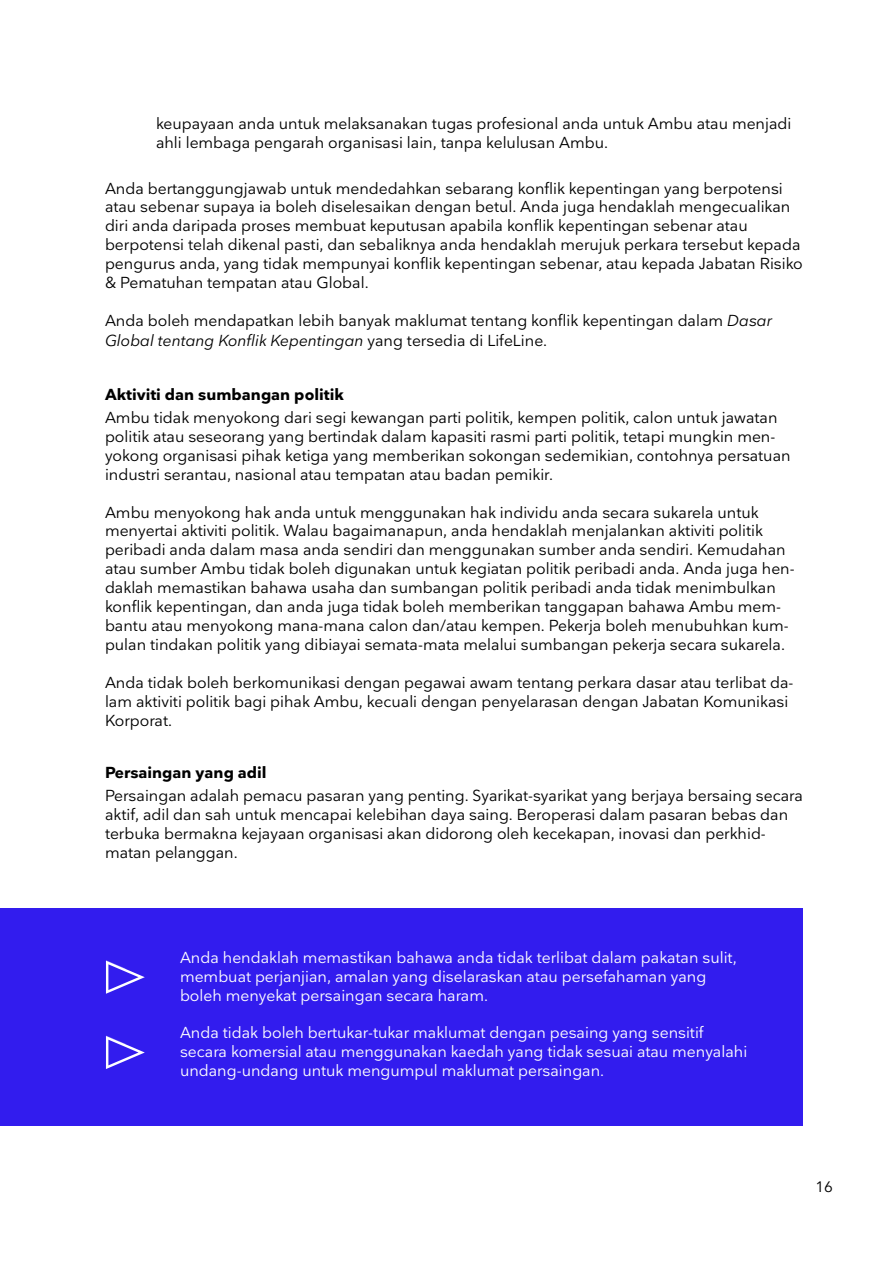
<style>
.page{position:relative;width:893px;height:1263px;background:#fff}
.page>*{position:absolute;margin:0;border:0;box-sizing:border-box;transform-origin:0 0}
.t1{font:15.75px/18.9px "Nationale";color:#000}
.t2{font:15.75px/18.9px "Nationale";color:#fff}
.t3{font:700 15.75px "Nationale";color:#000}
.t4{font:15px "Nationale";color:#000}
.s1{font-style:italic}
</style>
<div class="page">
<div style="left:0;top:908px;width:803px;height:217px;background:#321cee"></div>
<svg style="left:106px;top:961px;width:39px;height:33px"></svg>
<svg style="left:106px;top:1036px;width:39px;height:33px"></svg>
<p class="t1" style="left:156px;top:114px;width:637px">keupayaan anda untuk melaksanakan tugas profesional anda untuk Ambu atau menjadi ahli lembaga pengarah organisasi lain, tanpa kelulusan Ambu.</p>
<p class="t1" style="left:105px;top:178px;width:699px">Anda bertanggungjawab untuk mendedahkan sebarang konflik kepentingan yang berpotensi atau sebenar supaya ia boleh diselesaikan dengan betul. Anda juga hendaklah mengecualikan diri anda daripada proses membuat keputusan apabila konflik kepentingan sebenar atau berpotensi telah dikenal pasti, dan sebaliknya anda hendaklah merujuk perkara tersebut kepada pengurus anda, yang tidak mempunyai konflik kepentingan sebenar, atau kepada Jabatan Risiko &amp; Pematuhan tempatan atau Global.</p>
<p class="t1" style="left:105px;top:310px;width:668px;line-height:19.8px">Anda boleh mendapatkan lebih banyak maklumat tentang konflik kepentingan dalam <span class="s1">Dasar<br>Global tentang Konflik Kepentingan</span> yang tersedia di LifeLine.</p>
<p class="t3" style="left:105px;top:384px;width:240px">Aktiviti dan sumbangan politik</p>
<p class="t1" style="left:105px;top:408px;width:687px">Ambu tidak menyokong dari segi kewangan parti politik, kempen politik, calon untuk jawatan politik atau seseorang yang bertindak dalam kapasiti rasmi parti politik, tetapi mungkin men&shy;yokong organisasi pihak ketiga yang memberikan sokongan sedemikian, contohnya persatuan industri serantau, nasional atau tempatan atau badan pemikir.</p>
<p class="t1" style="left:105px;top:502px;width:691px">Ambu menyokong hak anda untuk menggunakan hak individu anda secara sukarela untuk menyertai aktiviti politik. Walau bagaimanapun, anda hendaklah menjalankan aktiviti politik peribadi anda dalam masa anda sendiri dan menggunakan sumber anda sendiri. Kemudahan atau sumber Ambu tidak boleh digunakan untuk kegiatan politik peribadi anda. Anda juga hen&shy;daklah memastikan bahawa usaha dan sumbangan politik peribadi anda tidak menimbulkan konflik kepentingan, dan anda juga tidak boleh memberikan tanggapan bahawa Ambu mem&shy;bantu atau menyokong mana-mana calon dan/atau kempen. Pekerja boleh menubuhkan kum&shy;pulan tindakan politik yang dibiayai semata-mata melalui sumbangan pekerja secara sukarela.</p>
<p class="t1" style="left:105px;top:672px;width:690px">Anda tidak boleh berkomunikasi dengan pegawai awam tentang perkara dasar atau terlibat da&shy;lam aktiviti politik bagi pihak Ambu, kecuali dengan penyelarasan dengan Jabatan Komunikasi<br>Korporat.</p>
<p class="t3" style="left:105px;top:762px;width:163px">Persaingan yang adil</p>
<p class="t1" style="left:105px;top:786px;width:699px">Persaingan adalah pemacu pasaran yang penting. Syarikat-syarikat yang berjaya bersaing secara aktif, adil dan sah untuk mencapai kelebihan daya saing. Beroperasi dalam pasaran bebas dan terbuka bermakna kejayaan organisasi akan didorong oleh kecekapan, inovasi dan perkhid&shy;matan pelanggan.</p>
<p class="t2" style="left:180px;top:947px;width:558px">Anda hendaklah memastikan bahawa anda tidak terlibat dalam pakatan sulit, membuat perjanjian, amalan yang diselaraskan atau persefahaman yang boleh menyekat persaingan secara haram.</p>
<p class="t2" style="left:180px;top:1023px;width:569px">Anda tidak boleh bertukar-tukar maklumat dengan pesaing yang sensitif secara komersial atau menggunakan kaedah yang tidak sesuai atau menyalahi undang-undang untuk mengumpul maklumat persaingan.</p>
<p class="t4" style="left:815px;top:1178px;width:19px">16</p>
</div>
